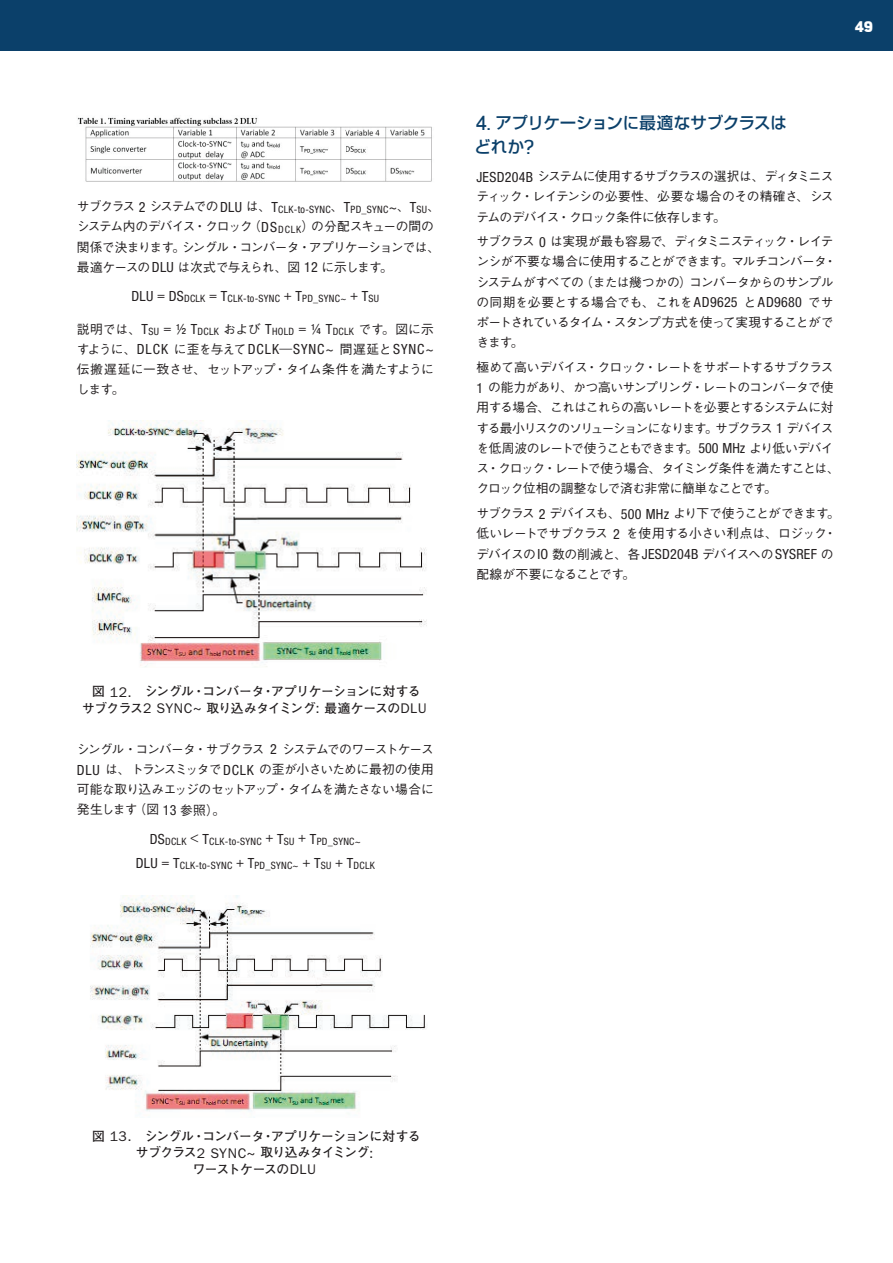
<style>
.page{position:relative;width:893px;height:1263px;background:#fff}
.page>*{position:absolute;margin:0;border:0;box-sizing:border-box;transform-origin:0 0}
.t1{font:500 16.5px/24px "Shin Go Pro";letter-spacing:-.01em;color:#0b406a}
.t2{font:900 15px "Azbuka Std";color:#fff}
.t3{font:condensed 14.1px "Helvetica Neue LT Std";letter-spacing:.07em;color:#231f20}
.t4{font:500 12.75px/20.2px "Gothic BBB Pro";letter-spacing:-.06em;color:#231f20}
.t5{font:700 12.75px/16.5px "Futo Go B101 Pro";letter-spacing:-.045em;color:#231f20;text-align:center}
.t6{font:500 12.75px "Gothic BBB Pro";letter-spacing:-.01em;color:#231f20}
.t7{font:500 12.75px/20.2px "Gothic BBB Pro";letter-spacing:-.04em;color:#231f20}
.t8{font:condensed 10.2px "Helvetica Neue LT Std";letter-spacing:.025em;color:#231f20}
.s1{font-size:14.1px}
.s2{font-family:"Helvetica Neue LT Std";font-weight:400;font-stretch:condensed;font-size:14.1px}
.s3{font-family:"Gothic BBB Pro";font-weight:500;font-stretch:normal;font-size:12.75px}
.s4{font-family:"ITC Franklin Gothic Std";font-weight:400;font-size:14.1px}
.s5{font-family:"Azbuka Std";font-size:19.8px}
</style>
<div class="page">
<div style="left:0;top:0;width:893px;height:51px;background:#0b406a"></div>
<img style="left:77px;top:117px;width:355px;height:65px">
<img style="left:77px;top:420px;width:350px;height:247px">
<img style="left:90px;top:895px;width:336px;height:217px">
<p class="t8" style="left:77px;top:203px;width:365px"><sup>サブクラス</sup> <span class="s1">2</span> <sup>システムでの</sup><span class="s1">DLU</span> <sup>は、</sup><span class="s1">T</span>CLK-to-SYNC<sup>、</sup><span class="s1">T</span>PD_SYNC<span class="s1">~</span><sup>、</sup><span class="s1">T</span>SU<sup>、</sup></p>
<p class="t4" style="left:77px;top:215px;width:365px">システム内のデバイス・クロック（<span class="s2">DS</span><sub>DCLK</sub>）の分配スキューの間の関係で決まります。シングル・コンバータ・アプリケーションでは、最適ケースの<span class="s2">DLU</span> は次式で与えられ、図 <span class="s2">12</span> に示します。</p>
<p class="t8" style="left:132px;top:293px;width:249px"><span class="s1">DLU</span> <sup>=</sup> <span class="s1">DS</span>DCLK <sup>=</sup> <span class="s1">T</span>CLK-to-SYNC <sup>+</sup> <span class="s1">T</span>PD_SYNC~ <sup>+</sup> <span class="s1">T</span>SU</p>
<p class="t6" style="left:77px;top:319px;width:359px">説明では、<span class="s2">T</span><sub>SU</sub> = <span class="s2">½ T</span><sub>DCLK</sub> および <span class="s2">T</span><sub>HOLD</sub> = <span class="s2">¼ T</span><sub>DCLK</sub> です。図に示</p>
<p class="t3" style="left:77px;top:341px;width:359px"><span class="s3">すように、</span>DLCK <span class="s3">に歪を与えて</span>DCLK<span class="s3">―</span>SYNC~ <span class="s3">間遅延と</span>SYNC~</p>
<p class="t7" style="left:77px;top:358px;width:358px">伝搬遅延に一致させ、セットアップ・タイム条件を満たすようにします。</p>
<p class="t5" style="left:82px;top:681px;width:346px">図 <span class="s4">12.</span>　シングル・コンバータ・アプリケーションに対する<br>サブクラス<span class="s4">2 SYNC~</span> 取り込みタイミング<span class="s4">:</span> 最適ケースの<span class="s4">DLU</span></p>
<p class="t4" style="left:77px;top:737px;width:358px;text-align:justify">シングル・コンバータ・サブクラス <span class="s2">2</span> システムでのワーストケース<span class="s2">DLU</span> は、トランスミッタで<span class="s2">DCLK</span> の歪が小さいために最初の使用可能な取り込みエッジのセットアップ・タイムを満たさない場合に発生します（図 <span class="s2">13</span> 参照）。</p>
<p class="t8" style="left:150px;top:835px;width:213px"><span class="s1">DS</span>DCLK <sup>&lt;</sup> <span class="s1">T</span>CLK-to-SYNC <sup>+</sup> <span class="s1">T</span>SU <sup>+</sup> <span class="s1">T</span>PD_SYNC~</p>
<p class="t8" style="left:136px;top:860px;width:241px"><span class="s1">DLU</span> <sup>=</sup> <span class="s1">T</span>CLK-to-SYNC <sup>+</sup> <span class="s1">T</span>PD_SYNC~ <sup>+</sup> <span class="s1">T</span>SU <sup>+</sup> <span class="s1">T</span>DCLK</p>
<p class="t2" style="left:855px;top:17px;width:20px">49</p>
<p class="t1" style="left:474px;top:109px;width:314px"><span class="s5">4.</span> アプリケーションに最適なサブクラスはどれか<span class="s5">?</span></p>
<p class="t4" style="left:476px;top:165px;width:358px;text-align:justify"><span class="s2">JESD204B</span> システムに使用するサブクラスの選択は、ディタミニスティック・レイテンシの必要性、必要な場合のその精確さ、システムのデバイス・クロック条件に依存します。</p>
<p class="t4" style="left:476px;top:230px;width:362px">サブクラス <span class="s2">0</span> は実現が最も容易で、ディタミニスティック・レイテンシが不要な場合に使用することができます。マルチコンバータ・システムがすべての（または幾つかの）コンバータからのサンプルの同期を必要とする場合でも、これを<span class="s2">AD9625</span> と<span class="s2">AD9680</span> でサポートされているタイム・スタンプ方式を使って実現することができます。</p>
<p class="t4" style="left:476px;top:355px;width:365px">極めて高いデバイス・クロック・レートをサポートするサブクラス<span class="s2">1</span> の能力があり、かつ高いサンプリング・レートのコンバータで使用する場合、これはこれらの高いレートを必要とするシステムに対する最小リスクのソリューションになります。サブクラス <span class="s2">1</span> デバイスを低周波のレートで使うこともできます。<span class="s2">500 MHz</span> より低いデバイス・クロック・レートで使う場合、タイミング条件を満たすことは、クロック位相の調整なしで済む非常に簡単なことです。</p>
<p class="t4" style="left:476px;top:501px;width:365px">サブクラス <span class="s2">2</span> デバイスも、<span class="s2">500 MHz</span> より下で使うことができます。低いレートでサブクラス <span class="s2">2</span> を使用する小さい利点は、ロジック・デバイスの<span class="s2">IO</span> 数の削減と、各<span class="s2">JESD204B</span> デバイスへの<span class="s2">SYSREF</span> の配線が不要になることです。</p>
<p class="t5" style="left:92px;top:1126px;width:330px">図 <span class="s4">13.</span>　シングル・コンバータ・アプリケーションに対するサブクラス<span class="s4">2 SYNC~</span> 取り込みタイミング<span class="s4">:<br></span>ワーストケースの<span class="s4">DLU</span></p>
</div>
